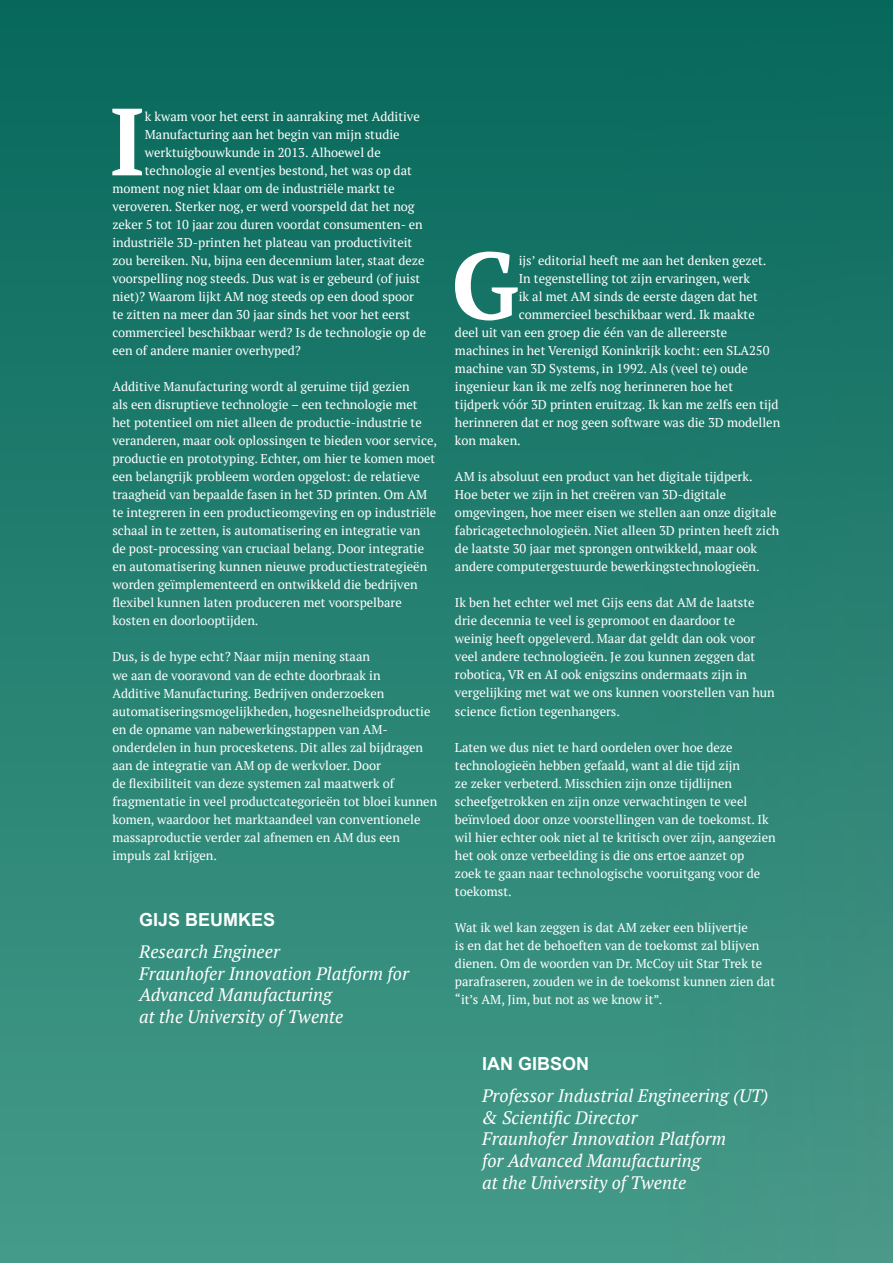
<style>
.page{position:relative;width:893px;height:1263px;background:#fff}
.page>*{position:absolute;margin:0;border:0;box-sizing:border-box;transform-origin:0 0}
.t1{font:700 95.25px "PT Serif";color:#fff}
.t2{font:italic 18px/21.6px "PT Serif";color:#fff}
.t3{font:700 18px "Arial";color:#fff}
.t4{font:12.75px/18px "PT Serif";color:#fff}
</style>
<div class="page">
<div style="left:0;top:0;width:893px;height:1263px;background:linear-gradient(to bottom,#06685b,#469a89)"></div>
<h1 class="t1" style="left:109px;top:87px;width:37px">I</h1>
<p class="t4" style="left:145px;top:108px;width:276px">k kwam voor het eerst in aanraking met Additive</p>
<p class="t4" style="left:145px;top:126px;width:256px">Manufacturing aan het begin van mijn studie</p>
<p class="t4" style="left:145px;top:144px;width:237px">werktuigbouwkunde in 2013. Alhoewel de</p>
<p class="t4" style="left:145px;top:162px;width:268px">technologie al eventjes bestond, het was op dat</p>
<p class="t4" style="left:112px;top:180px;width:284px">moment nog niet klaar om de industriële markt te</p>
<p class="t4" style="left:112px;top:198px;width:304px">veroveren. Sterker nog, er werd voorspeld dat het nog</p>
<p class="t4" style="left:112px;top:216px;width:312px">zeker 5 tot 10 jaar zou duren voordat consumenten- en</p>
<p class="t4" style="left:112px;top:234px;width:302px">industriële 3D-printen het plateau van productiviteit</p>
<p class="t4" style="left:112px;top:252px;width:314px">zou bereiken. Nu, bijna een decennium later, staat deze</p>
<p class="t4" style="left:112px;top:270px;width:309px">voorspelling nog steeds. Dus wat is er gebeurd (of juist</p>
<p class="t4" style="left:112px;top:288px;width:303px">niet)? Waarom lijkt AM nog steeds op een dood spoor</p>
<p class="t4" style="left:112px;top:306px;width:299px">te zitten na meer dan 30 jaar sinds het voor het eerst</p>
<p class="t4" style="left:112px;top:324px;width:315px">commercieel beschikbaar werd? Is de technologie op de</p>
<p class="t4" style="left:112px;top:342px;width:190px">een of andere manier overhyped?</p>
<p class="t4" style="left:112px;top:378px;width:326px">Additive Manufacturing wordt al geruime tijd gezien<br>als een disruptieve technologie – een technologie met het potentieel om niet alleen de productie-industrie te veranderen, maar ook oplossingen te bieden voor service, productie en prototyping. Echter, om hier te komen moet een belangrijk probleem worden opgelost: de relatieve traagheid van bepaalde fasen in het 3D printen. Om AM te integreren in een productieomgeving en op industriële schaal in te zetten, is automatisering en integratie van de post-processing van cruciaal belang. Door integratie en automatisering kunnen nieuwe productiestrategieën worden geïmplementeerd en ontwikkeld die bedrijven flexibel kunnen laten produceren met voorspelbare kosten en doorlooptijden.</p>
<p class="t4" style="left:112px;top:649px;width:326px">Dus, is de hype echt? Naar mijn mening staan<br>we aan de vooravond van de echte doorbraak in<br>Additive Manufacturing. Bedrijven onderzoeken automatiseringsmogelijkheden, hogesnelheidsproductie en de opname van nabewerkingstappen van AM&shy;onderdelen in hun procesketens. Dit alles zal bijdragen aan de integratie van AM op de werkvloer. Door<br>de flexibiliteit van deze systemen zal maatwerk of fragmentatie in veel productcategorieën tot bloei kunnen komen, waardoor het marktaandeel van conventionele massaproductie verder zal afnemen en AM dus een impuls zal krijgen.</p>
<h2 class="t3" style="left:139px;top:909px;width:138px">GIJS BEUMKES</h2>
<h2 class="t2" style="left:139px;top:942px;width:271px">Research Engineer<br>Fraunhofer Innovation Platform for<br>Advanced Manufacturing<br>at the University of Twente</h2>
<h1 class="t1" style="left:451px;top:231px;width:69px">G</h1>
<p class="t4" style="left:519px;top:252px;width:249px">ijs’ editorial heeft me aan het denken gezet.</p>
<p class="t4" style="left:519px;top:270px;width:233px">In tegenstelling tot zijn ervaringen, werk</p>
<p class="t4" style="left:519px;top:288px;width:240px">ik al met AM sinds de eerste dagen dat het</p>
<p class="t4" style="left:519px;top:306px;width:237px">commercieel beschikbaar werd. Ik maakte</p>
<p class="t4" style="left:455px;top:324px;width:274px">deel uit van een groep die één van de allereerste</p>
<p class="t4" style="left:455px;top:342px;width:316px">machines in het Verenigd Koninkrijk kocht: een SLA250</p>
<p class="t4" style="left:455px;top:360px;width:295px">machine van 3D Systems, in 1992. Als (veel te) oude</p>
<p class="t4" style="left:455px;top:378px;width:280px">ingenieur kan ik me zelfs nog herinneren hoe het</p>
<p class="t4" style="left:455px;top:396px;width:325px">tijdperk vóór 3D printen eruitzag. Ik kan me zelfs een tijd</p>
<p class="t4" style="left:455px;top:414px;width:327px">herinneren dat er nog geen software was die 3D modellen</p>
<p class="t4" style="left:455px;top:432px;width:67px">kon maken.</p>
<p class="t4" style="left:455px;top:468px;width:326px">AM is absoluut een product van het digitale tijdperk.<br>Hoe beter we zijn in het creëren van 3D-digitale omgevingen, hoe meer eisen we stellen aan onze digitale fabricagetechnologieën. Niet alleen 3D printen heeft zich de laatste 30 jaar met sprongen ontwikkeld, maar ook andere computergestuurde bewerkingstechnologieën.</p>
<p class="t4" style="left:455px;top:595px;width:321px">Ik ben het echter wel met Gijs eens dat AM de laatste drie decennia te veel is gepromoot en daardoor te weinig heeft opgeleverd. Maar dat geldt dan ook voor veel andere technologieën. Je zou kunnen zeggen dat robotica, VR en AI ook enigszins ondermaats zijn in vergelijking met wat we ons kunnen voorstellen van hun science fiction tegenhangers.</p>
<p class="t4" style="left:455px;top:739px;width:322px">Laten we dus niet te hard oordelen over hoe deze technologieën hebben gefaald, want al die tijd zijn<br>ze zeker verbeterd. Misschien zijn onze tijdlijnen scheefgetrokken en zijn onze verwachtingen te veel beïnvloed door onze voorstellingen van de toekomst. Ik wil hier echter ook niet al te kritisch over zijn, aangezien het ook onze verbeelding is die ons ertoe aanzet op<br>zoek te gaan naar technologische vooruitgang voor de toekomst.</p>
<p class="t4" style="left:455px;top:919px;width:322px">Wat ik wel kan zeggen is dat AM zeker een blijvertje<br>is en dat het de behoeften van de toekomst zal blijven dienen. Om de woorden van Dr. McCoy uit Star Trek te parafraseren, zouden we in de toekomst kunnen zien dat “it’s AM, Jim, but not as we know it”.</p>
<h2 class="t3" style="left:482px;top:1053px;width:109px">IAN GIBSON</h2>
<h2 class="t2" style="left:482px;top:1086px;width:288px">Professor Industrial Engineering (UT) &amp; Scientific Director<br>Fraunhofer Innovation Platform<br>for Advanced Manufacturing<br>at the University of Twente</h2>
</div>
